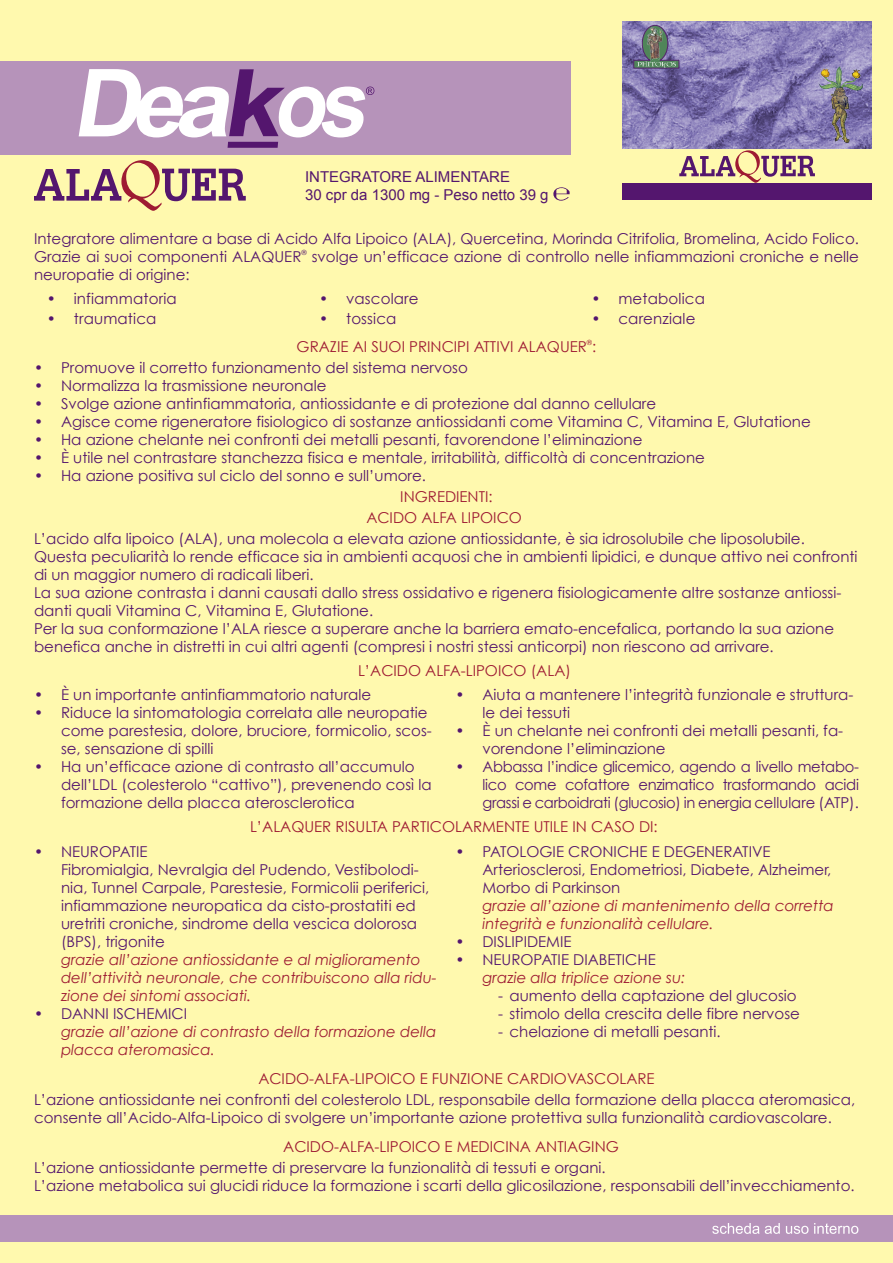
<style>
.page{position:relative;width:893px;height:1263px;background:#fff9ae}
.page>*{position:absolute;margin:0;border:0;box-sizing:border-box;transform-origin:0 0}
.t1{font:15px/18px "Century Gothic";color:#54166e}
.t2{font:italic 15px/18px "Century Gothic";color:#9e1b33}
.t3{font:15px "Century Gothic";color:#9e1b33}
.t4{font:15px "Arial";color:#54166e}
.t5{font:7.05px "Century Gothic";color:#54166e}
.t6{font:7.05px "Century Gothic";color:#9e1b33}
.s1{color:#9e1b33}
.s2{font-style:italic;color:#9e1b33}
.s3{font-style:normal;color:#54166e}
</style>
<div class="page">
<div style="left:0;top:1215px;width:893px;height:27px;background:#b693ba"></div>
<svg style="left:712px;top:1223px;width:146px;height:11px"></svg>
<div style="left:0;top:62px;width:571px;height:93px;background:#b693ba"></div>
<svg style="left:79px;top:69px;width:295px;height:79px"></svg>
<img style="left:622px;top:21px;width:250px;height:127px">
<div style="left:622px;top:184px;width:250px;height:16px;background:#54166e"></div>
<svg style="left:633px;top:25px;width:46px;height:44px"></svg>
<img style="left:647px;top:26px;width:16px;height:35px">
<img style="left:817px;top:64px;width:47px;height:80px">
<svg style="left:553px;top:187px;width:17px;height:14px"></svg>
<svg style="left:679px;top:150px;width:136px;height:33px"></svg>
<svg style="left:34px;top:160px;width:212px;height:51px"></svg>
<p class="t4" style="left:305px;top:167px;width:207px">INTEGRATORE ALIMENTARE</p>
<p class="t4" style="left:305px;top:185px;width:245px">30 cpr da 1300 mg - Peso netto 39 g</p>
<p class="t1" style="left:34px;top:229px;width:826px">Integratore alimentare a base di Acido Alfa Lipoico (ALA), Quercetina, Morinda Citrifolia, Bromelina, Acido Folico.</p>
<p class="t1" style="left:34px;top:247px;width:269px">Grazie ai suoi componenti ALAQUER</p>
<p class="t5" style="left:301px;top:248px;width:7px">®</p>
<p class="t1" style="left:312px;top:247px;width:549px">svolge un’efficace azione di controllo nelle infiammazioni croniche e nelle</p>
<p class="t1" style="left:34px;top:265px;width:157px">neuropatie di origine:</p>
<p class="t1" style="left:47px;top:289px;width:131px">• infiammatoria</p>
<p class="t1" style="left:47px;top:309px;width:111px">• traumatica</p>
<p class="t1" style="left:319px;top:289px;width:101px">• vascolare</p>
<p class="t1" style="left:319px;top:309px;width:79px">• tossica</p>
<p class="t1" style="left:591px;top:289px;width:115px">• metabolica</p>
<p class="t1" style="left:591px;top:309px;width:106px">• carenziale</p>
<p class="t6" style="left:587px;top:338px;width:7px">®</p>
<p class="t3" style="left:297px;top:337px;width:301px">GRAZIE AI SUOI PRINCIPI ATTIVI ALAQUER :</p>
<p class="t1" style="left:34px;top:358px;width:435px">• Promuove il corretto funzionamento del sistema nervoso</p>
<p class="t1" style="left:34px;top:376px;width:294px">• Normalizza la trasmissione neuronale</p>
<p class="t1" style="left:34px;top:394px;width:624px">• Svolge azione antinfiammatoria, antiossidante e di protezione dal danno cellulare</p>
<p class="t1" style="left:34px;top:412px;width:778px">• Agisce come rigeneratore fisiologico di sostanze antiossidanti come Vitamina C, Vitamina E, Glutatione</p>
<p class="t1" style="left:34px;top:430px;width:610px">• Ha azione chelante nei confronti dei metalli pesanti, favorendone l’eliminazione</p>
<p class="t1" style="left:34px;top:448px;width:672px">• È utile nel contrastare stanchezza fisica e mentale, irritabilità, difficoltà di concentrazione</p>
<p class="t1" style="left:34px;top:466px;width:393px">• Ha azione positiva sul ciclo del sonno e sull’umore.</p>
<p class="t3" style="left:400px;top:487px;width:94px">INGREDIENTI:</p>
<p class="t1" style="left:34px;top:507px;width:772px;line-height:21px;text-indent:332px"><span class="s1">ACIDO ALFA LIPOICO<br></span>L’acido alfa lipoico (ALA), una molecola a elevata azione antiossidante, è sia idrosolubile che liposolubile.</p>
<p class="t1" style="left:34px;top:547px;width:825px">Questa peculiarità lo rende efficace sia in ambienti acquosi che in ambienti lipidici, e dunque attivo nei confronti di un maggior numero di radicali liberi.<br>La sua azione contrasta i danni causati dallo stress ossidativo e rigenera fisiologicamente altre sostanze antiossi&shy;danti quali Vitamina C, Vitamina E, Glutatione.</p>
<p class="t1" style="left:34px;top:619px;width:802px">Per la sua conformazione l’ALA riesce a superare anche la barriera emato-encefalica, portando la sua azione benefica anche in distretti in cui altri agenti (compresi i nostri stessi anticorpi) non riescono ad arrivare.</p>
<p class="t3" style="left:358px;top:661px;width:214px">L’ACIDO ALFA-LIPOICO (ALA)</p>
<p class="t1" style="left:34px;top:685px;width:339px">• È un importante antinfiammatorio naturale</p>
<p class="t1" style="left:61px;top:703px;width:372px;text-indent:-27px">• Riduce la sintomatologia correlata alle neuropatie come parestesia, dolore, bruciore, formicolio, scos&shy;se, sensazione di spilli</p>
<p class="t1" style="left:61px;top:757px;width:372px;text-indent:-27px">• Ha un’efficace azione di contrasto all’accumulo dell’LDL (colesterolo “cattivo”), prevenendo così la formazione della placca aterosclerotica</p>
<p class="t1" style="left:482px;top:685px;width:372px;text-indent:-27px">• Aiuta a mantenere l’integrità funzionale e struttura&shy;le dei tessuti</p>
<p class="t1" style="left:482px;top:721px;width:362px;text-indent:-27px">• È un chelante nei confronti dei metalli pesanti, fa&shy;vorendone l’eliminazione</p>
<p class="t1" style="left:482px;top:757px;width:378px;text-align:justify;text-indent:-27px">• Abbassa l’indice glicemico, agendo a livello metabo&shy;lico come cofattore enzimatico trasformando acidi grassi e carboidrati (glucosio) in energia cellulare (ATP).</p>
<p class="t3" style="left:250px;top:817px;width:409px">L’ALAQUER RISULTA PARTICOLARMENTE UTILE IN CASO DI:</p>
<p class="t1" style="left:61px;top:842px;width:377px;text-indent:-27px">• NEUROPATIE<br>Fibromialgia, Nevralgia del Pudendo, Vestibolodi&shy;nia, Tunnel Carpale, Parestesie, Formicolii periferici, infiammazione neuropatica da cisto-prostatiti ed uretriti croniche, sindrome della vescica dolorosa (BPS), trigonite<br><span class="s2">grazie all’azione antiossidante e al miglioramento dell’attività neuronale, che contribuiscono alla ridu&shy;zione dei sintomi associati.</span></p>
<p class="t2" style="left:61px;top:1004px;width:377px;text-indent:-27px"><span class="s3">• DANNI ISCHEMICI<br></span>grazie all’azione di contrasto della formazione della placca ateromasica.</p>
<p class="t1" style="left:482px;top:842px;width:353px;text-indent:-27px">• PATOLOGIE CRONICHE E DEGENERATIVE Arteriosclerosi, Endometriosi, Diabete, Alzheimer, Morbo di Parkinson<br><span class="s2">grazie all’azione di mantenimento della corretta integrità e funzionalità cellulare.</span></p>
<p class="t1" style="left:455px;top:932px;width:118px">• DISLIPIDEMIE</p>
<p class="t2" style="left:482px;top:950px;width:204px;text-indent:-27px"><span class="s3">• NEUROPATIE DIABETICHE </span>grazie alla triplice azione su:</p>
<p class="t1" style="left:498px;top:986px;width:300px">- aumento della captazione del glucosio</p>
<p class="t1" style="left:498px;top:1004px;width:303px">- stimolo della crescita delle fibre nervose</p>
<p class="t1" style="left:498px;top:1022px;width:224px">- chelazione di metalli pesanti.</p>
<p class="t1" style="left:34px;top:1068px;width:823px;line-height:21px;text-indent:224px"><span class="s1">ACIDO-ALFA-LIPOICO E FUNZIONE CARDIOVASCOLARE<br></span>L’azione antiossidante nei confronti del colesterolo LDL, responsabile della formazione della placca ateromasica,</p>
<p class="t1" style="left:34px;top:1108px;width:799px">consente all’Acido-Alfa-Lipoico di svolgere un’importante azione protettiva sulla funzionalità cardiovascolare.</p>
<p class="t1" style="left:34px;top:1135px;width:586px;line-height:21px;text-indent:249px"><span class="s1">ACIDO-ALFA-LIPOICO E MEDICINA ANTIAGING<br></span>L’azione antiossidante permette di preservare la funzionalità di tessuti e organi.</p>
<p class="t1" style="left:34px;top:1176px;width:822px">L’azione metabolica sui glucidi riduce la formazione i scarti della glicosilazione, responsabili dell’invecchiamento.</p>
</div>
